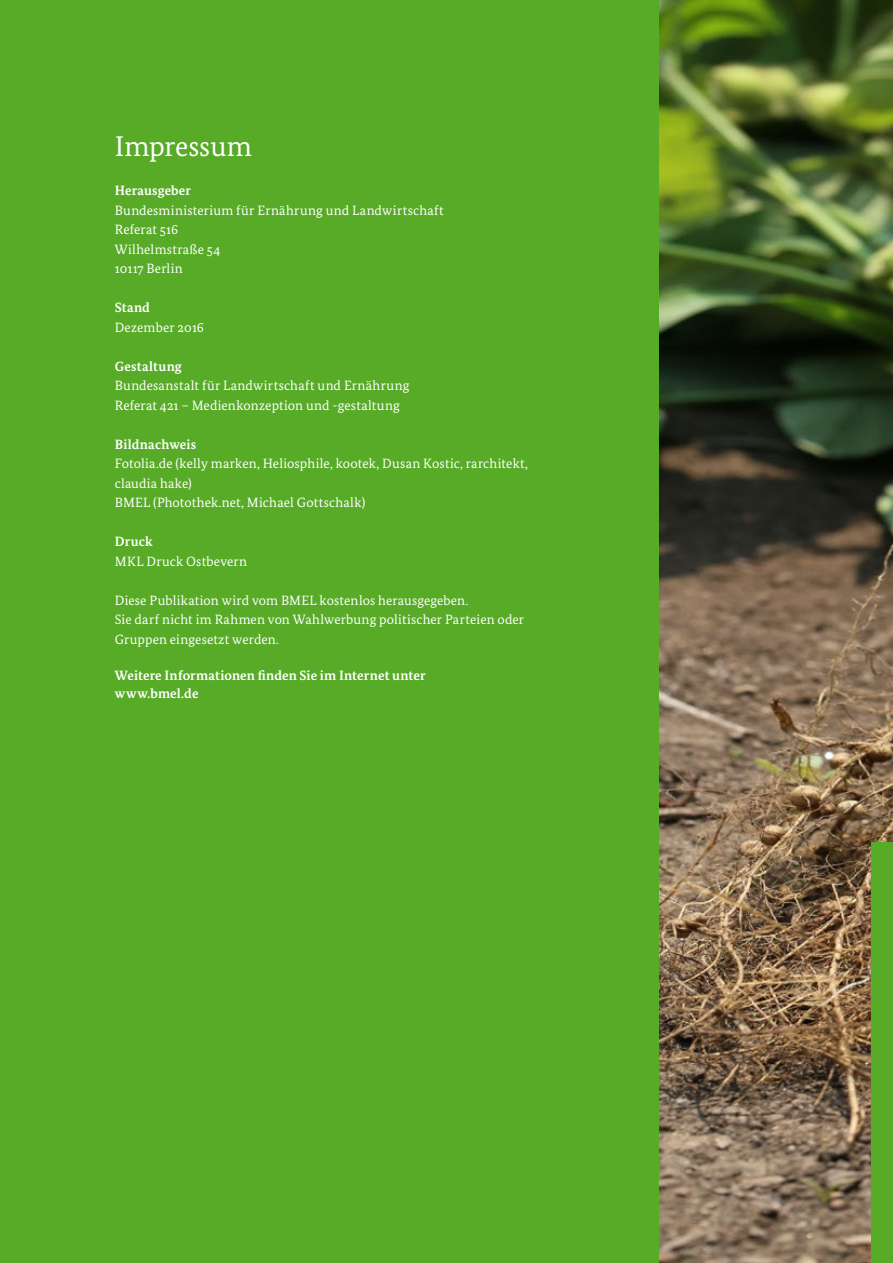
<style>
.page{position:relative;width:893px;height:1263px;background:#fff}
.page>*{position:absolute;margin:0;border:0;box-sizing:border-box;transform-origin:0 0}
.t1{font:28.5px "Bundes Serif";letter-spacing:-.005em;color:#fff}
.t2{font:13.5px/19.5px "Bundes Serif";letter-spacing:.015em;color:#fff}
.t3{font:700 13.5px/18px "Bundes Serif";letter-spacing:.005em;color:#fff}
</style>
<div class="page">
<div style="left:0;top:0;width:659px;height:1263px;background:#57ab27"></div>
<img style="left:659px;top:0;width:234px;height:1263px">
<div style="left:872px;top:842px;width:21px;height:421px;background:#57ab27"></div>
<h1 class="t1" style="left:115px;top:129px;width:139px">Impressum</h1>
<p class="t3" style="left:115px;top:181px;width:78px">Herausgeber</p>
<p class="t2" style="left:115px;top:200px;width:330px">Bundesministerium für Ernährung und Landwirtschaft<br>Referat 516<br>Wilhelmstraße 54<br>10117 Berlin</p>
<p class="t3" style="left:115px;top:298px;width:37px">Stand</p>
<p class="t2" style="left:115px;top:317px;width:91px">Dezember 2016</p>
<p class="t3" style="left:115px;top:357px;width:69px">Gestaltung</p>
<p class="t2" style="left:115px;top:375px;width:296px">Bundesanstalt für Landwirtschaft und Ernährung<br>Referat 421 – Medienkonzeption und -gestaltung</p>
<p class="t3" style="left:115px;top:435px;width:83px">Bildnachweis</p>
<p class="t2" style="left:115px;top:453px;width:415px">Fotolia.de (kelly marken, Heliosphile, kootek, Dusan Kostic, rarchitekt, claudia hake)<br>BMEL (Photothek.net, Michael Gottschalk)</p>
<p class="t3" style="left:115px;top:532px;width:39px">Druck</p>
<p class="t2" style="left:115px;top:551px;width:134px">MKL Druck Ostbevern</p>
<p class="t2" style="left:115px;top:590px;width:411px">Diese Publikation wird vom BMEL kostenlos herausgegeben.<br>Sie darf nicht im Rahmen von Wahlwerbung politischer Parteien oder<br>Gruppen eingesetzt werden.</p>
<p class="t3" style="left:115px;top:666px;width:312px">Weitere Informationen finden Sie im Internet unter www.bmel.de</p>
</div>
